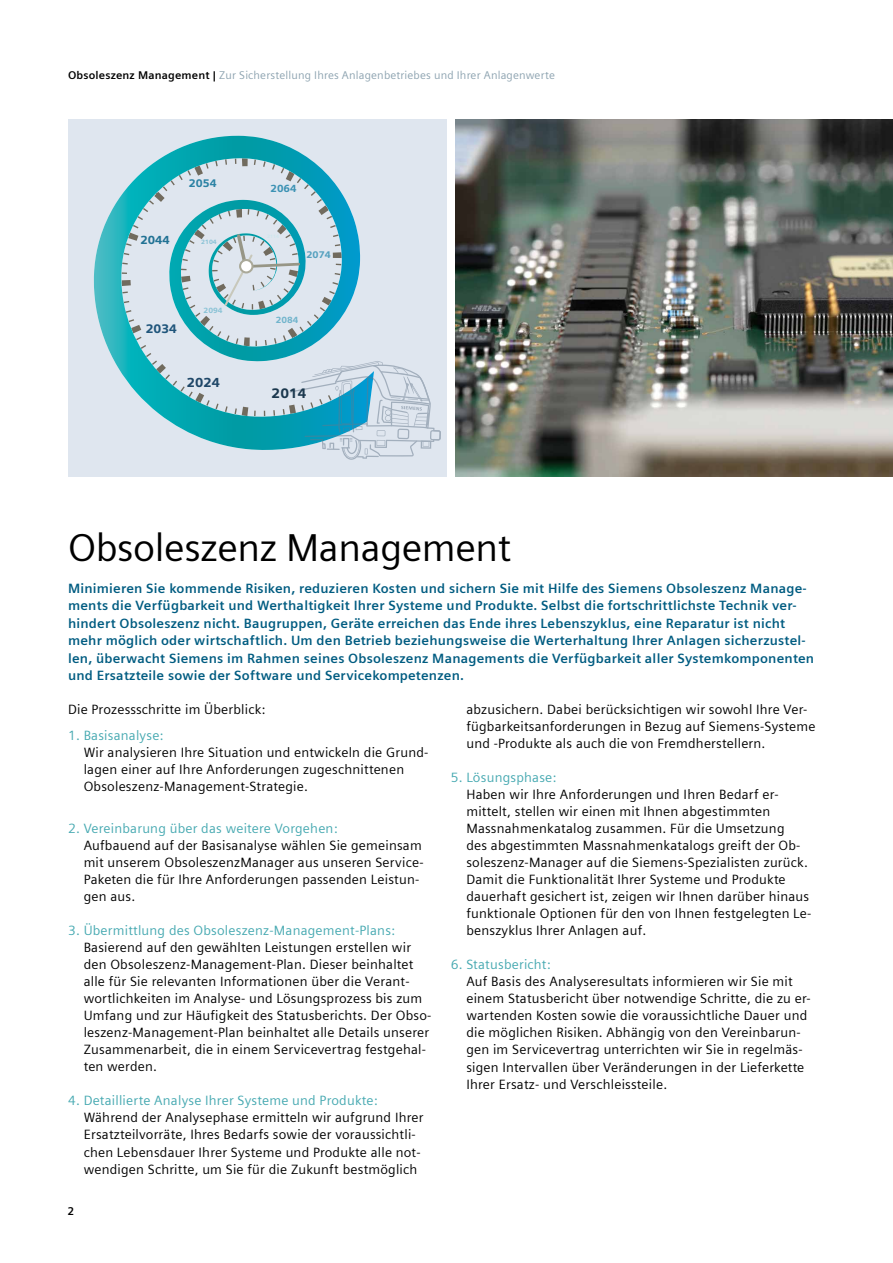
<style>
.page{position:relative;width:893px;height:1263px;background:#fff}
.page>*{position:absolute;margin:0;border:0;box-sizing:border-box;transform-origin:0 0}
.t1{font:39px "Siemens Sans";letter-spacing:-.01em;color:#000}
.t2{font:900 13.8px "Siemens Sans";color:#1b384e}
.t3{font:13.5px/17px "Siemens Sans";letter-spacing:.015em;color:#000}
.t4{font:700 13.5px/17.5px "Siemens Sans";letter-spacing:.015em;color:#005c81}
.t5{font:13.5px "Siemens Sans";letter-spacing:.015em;color:#46a9b1}
.t6{font:900 13.05px "Siemens Sans";color:#1f4768}
.t7{font:900 12.45px "Siemens Sans";color:#1f557b}
.t8{font:900 11.7px "Siemens Sans";color:#217294}
.t9{font:11.25px "Siemens Sans";letter-spacing:.015em;color:#8da3b0}
.t10{font:700 11.25px "Siemens Sans";color:#000}
.t11{font:900 11.1px "Siemens Sans";color:#2b82a4}
.t12{font:900 10.35px "Siemens Sans";color:#3c92b4}
.t13{font:900 9.6px "Siemens Sans";color:#54a0be}
.t14{font:900 9px "Siemens Sans";color:#71b4cc}
.t15{font:900 7.65px "Siemens Sans";color:#8bc3d6}
.t16{font:900 6.15px "Siemens Sans";color:#8bc3d6}
.s1{font-weight:700;color:#000}
</style>
<div class="page">
<img style="left:455px;top:119px;width:438px;height:357px">
<div style="left:68px;top:119px;width:378px;height:357px;background:#dfe6ef"></div>
<svg style="left:94px;top:136px;width:213px;height:236px"></svg>
<svg style="left:121px;top:157px;width:320px;height:303px"></svg>
<div style="left:240px;top:260px;width:12px;height:12px;background:#fff;border-radius:50%"></div>
<div style="left:239px;top:259px;width:15px;height:14px;border:2px solid #aaa999;border-radius:50%"></div>
<p class="t9" style="left:68px;top:66px;width:488px"><span class="s1">Obsoleszenz Management |</span> Zur Sicherstellung Ihres Anlagenbetriebes und Ihrer Anlagenwerte</p>
<p class="t8" style="left:140px;top:233px;width:31px">2044</p>
<p class="t11" style="left:189px;top:176px;width:29px">2054</p>
<p class="t16" style="left:201px;top:238px;width:17px">2104</p>
<p class="t7" style="left:146px;top:321px;width:33px">2034</p>
<p class="t15" style="left:204px;top:305px;width:21px">2094</p>
<p class="t6" style="left:187px;top:375px;width:35px">2024</p>
<p class="t12" style="left:270px;top:182px;width:28px">2064</p>
<p class="t13" style="left:307px;top:249px;width:26px">2074</p>
<p class="t14" style="left:276px;top:315px;width:24px">2084</p>
<p class="t2" style="left:272px;top:386px;width:36px">2014</p>
<h1 class="t1" style="left:68px;top:518px;width:445px">Obsoleszenz Management</h1>
<p class="t4" style="left:68px;top:578px;width:748px">Minimieren Sie kommende Risiken, reduzieren Kosten und sichern Sie mit Hilfe des Siemens Obsoleszenz Manage&shy;ments die Verfügbarkeit und Werthaltigkeit Ihrer Systeme und Produkte. Selbst die fortschrittlichste Technik ver&shy;hindert Obsoleszenz nicht. Baugruppen, Geräte erreichen das Ende ihres Lebenszyklus, eine Reparatur ist nicht mehr möglich oder wirtschaftlich. Um den Betrieb beziehungsweise die Werterhaltung Ihrer Anlagen sicherzustel&shy;len, überwacht Siemens im Rahmen seines Obsoleszenz Managements die Verfügbarkeit aller Systemkomponenten und Ersatzteile sowie der Software und Servicekompetenzen.</p>
<p class="t3" style="left:68px;top:700px;width:199px">Die Prozessschritte im Überblick:</p>
<p class="t5" style="left:68px;top:725px;width:97px">1. Basisanalyse:</p>
<p class="t3" style="left:84px;top:743px;width:346px">Wir analysieren Ihre Situation und entwickeln die Grund&shy;lagen einer auf Ihre Anforderungen zugeschnittenen<br>Obsoleszenz-Management-Strategie.</p>
<p class="t5" style="left:68px;top:818px;width:271px">2. Vereinbarung über das weitere Vorgehen:</p>
<p class="t3" style="left:84px;top:836px;width:341px">Aufbauend auf der Basisanalyse wählen Sie gemeinsam mit unserem ObsoleszenzManager aus unseren Service-Paketen die für Ihre Anforderungen passenden Leistun&shy;gen aus.</p>
<p class="t5" style="left:68px;top:920px;width:329px">3. Übermittlung des Obsoleszenz-Management-Plans:</p>
<p class="t3" style="left:84px;top:938px;width:349px">Basierend auf den gewählten Leistungen erstellen wir den Obsoleszenz-Management-Plan. Dieser beinhaltet alle für Sie relevanten Informationen über die Verant&shy;wortlichkeiten im Analyse- und Lösungsprozess bis zum Umfang und zur Häufigkeit des Statusberichts. Der Obso&shy;leszenz-Management-Plan beinhaltet alle Details unserer Zusammenarbeit, die in einem Servicevertrag festgehal&shy;ten werden.</p>
<p class="t5" style="left:68px;top:1090px;width:311px">4. Detaillierte Analyse Ihrer Systeme und Produkte:</p>
<p class="t3" style="left:84px;top:1108px;width:341px">Während der Analysephase ermitteln wir aufgrund Ihrer Ersatzteilvorräte, Ihres Bedarfs sowie der voraussichtli&shy;chen Lebensdauer Ihrer Systeme und Produkte alle not&shy;wendigen Schritte, um Sie für die Zukunft bestmöglich</p>
<p class="t10" style="left:68px;top:1203px;width:7px">2</p>
<p class="t3" style="left:466px;top:700px;width:351px">abzusichern. Dabei berücksichtigen wir sowohl Ihre Ver&shy;fügbarkeitsanforderungen in Bezug auf Siemens-Systeme und -Produkte als auch die von Fremdherstellern.</p>
<p class="t5" style="left:451px;top:767px;width:107px">5. Lösungsphase:</p>
<p class="t3" style="left:466px;top:785px;width:346px">Haben wir Ihre Anforderungen und Ihren Bedarf er&shy;mittelt, stellen wir einen mit Ihnen abgestimmten Massnahmenkatalog zusammen. Für die Umsetzung<br>des abgestimmten Massnahmenkatalogs greift der Ob&shy;soleszenz-Manager auf die Siemens-Spezialisten zurück.<br>Damit die Funktionalität Ihrer Systeme und Produkte dauerhaft gesichert ist, zeigen wir Ihnen darüber hinaus funktionale Optionen für den von Ihnen festgelegten Le&shy;benszyklus Ihrer Anlagen auf.</p>
<p class="t5" style="left:451px;top:954px;width:101px">6. Statusbericht:</p>
<p class="t3" style="left:466px;top:972px;width:346px">Auf Basis des Analyseresultats informieren wir Sie mit einem Statusbericht über notwendige Schritte, die zu er&shy;wartenden Kosten sowie die voraussichtliche Dauer und die möglichen Risiken. Abhängig von den Vereinbarun&shy;gen im Servicevertrag unterrichten wir Sie in regelmäs&shy;sigen Intervallen über Veränderungen in der Lieferkette Ihrer Ersatz- und Verschleissteile.</p>
</div>
